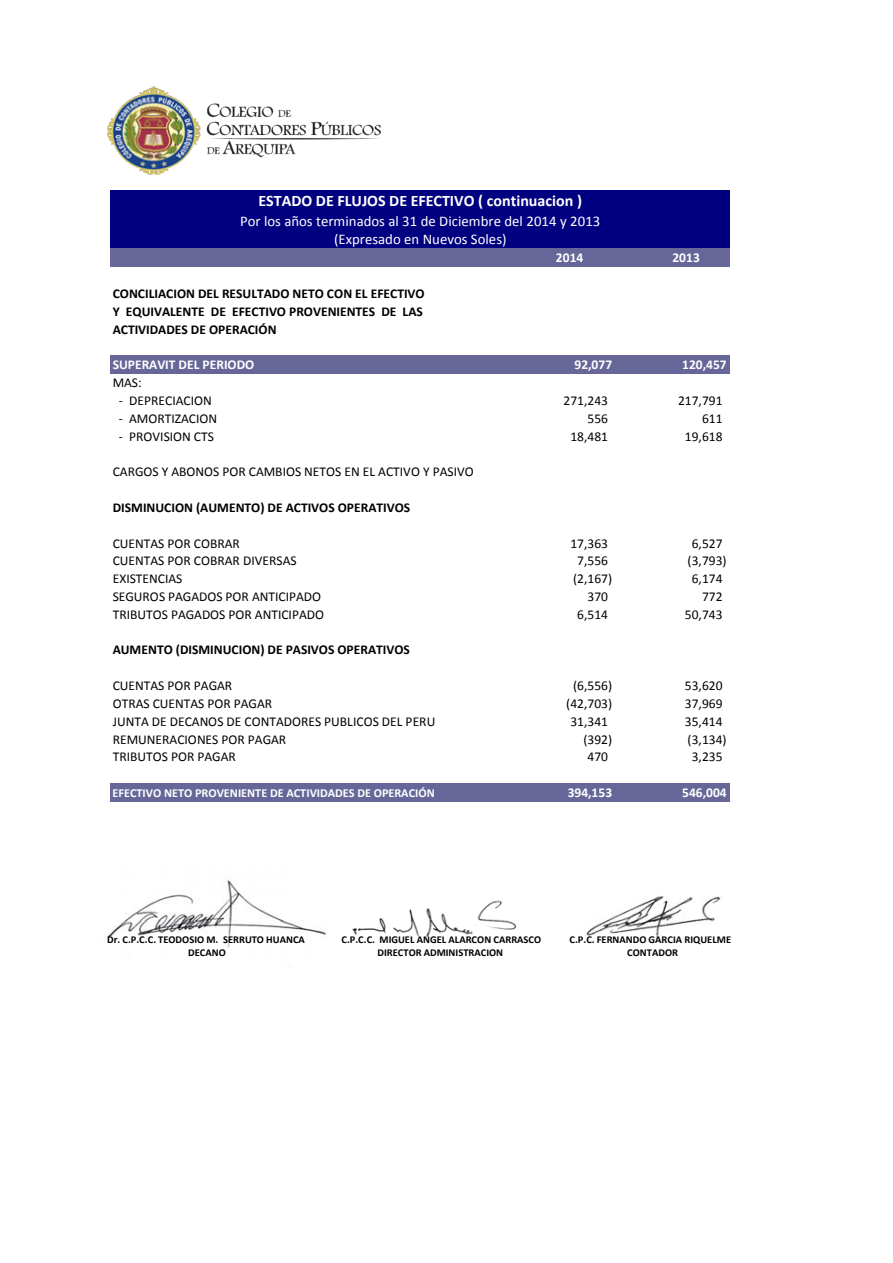
<style>
.page{position:relative;width:893px;height:1263px;background:#fff}
.page>*{position:absolute;margin:0;border:0;box-sizing:border-box;transform-origin:0 0}
.t1{font:700 16.05px "Calibri";color:#fff}
.t2{font:14.7px "Calibri";color:#fff}
.t3{font:13.5px "Calibri";color:#000}
.t4{font:700 13.5px "Calibri";color:#000}
.t5{font:700 13.5px "Calibri";color:#fff}
.t6{font:700 12.3px "Calibri";color:#fff}
.t7{font:700 10.5px/12.9px "Calibri";color:#000;text-align:center}
</style>
<div class="page">
<div style="left:110px;top:191px;width:619px;height:58px;background:#000080"></div>
<div style="left:110px;top:249px;width:619px;height:18px;background:#669"></div>
<div style="left:110px;top:356px;width:619px;height:18px;background:#669"></div>
<div style="left:110px;top:783px;width:619px;height:18px;background:#669"></div>
<img style="left:108px;top:86px;width:272px;height:88px">
<img style="left:586px;top:896px;width:135px;height:44px">
<img style="left:352px;top:900px;width:165px;height:38px">
<img style="left:107px;top:879px;width:219px;height:69px">
<p class="t1" style="left:259px;top:190px;width:325px">ESTADO DE FLUJOS DE EFECTIVO ( continuacion )</p>
<p class="t2" style="left:240px;top:211px;width:362px">Por los años terminados al 31 de Diciembre del 2014 y 2013</p>
<p class="t2" style="left:334px;top:230px;width:174px">(Expresado en Nuevos Soles)</p>
<p class="t5" style="left:556px;top:249px;width:29px">2014</p>
<p class="t5" style="left:672px;top:249px;width:29px">2013</p>
<p class="t4" style="left:113px;top:285px;width:313px">CONCILIACION DEL RESULTADO NETO CON EL EFECTIVO</p>
<p class="t4" style="left:113px;top:303px;width:312px">Y EQUIVALENTE DE EFECTIVO PROVENIENTES DE LAS</p>
<p class="t4" style="left:113px;top:320px;width:165px">ACTIVIDADES DE OPERACIÓN</p>
<p class="t5" style="left:113px;top:356px;width:143px">SUPERAVIT DEL PERIODO</p>
<p class="t5" style="left:574px;top:356px;width:39px">92,077</p>
<p class="t5" style="left:682px;top:356px;width:46px">120,457</p>
<p class="t3" style="left:113px;top:374px;width:30px">MAS:</p>
<p class="t3" style="left:119px;top:392px;width:94px">- DEPRECIACION</p>
<p class="t3" style="left:563px;top:392px;width:46px">271,243</p>
<p class="t3" style="left:678px;top:392px;width:46px">217,791</p>
<p class="t3" style="left:119px;top:410px;width:100px">- AMORTIZACION</p>
<p class="t3" style="left:587px;top:410px;width:22px">556</p>
<p class="t3" style="left:702px;top:410px;width:22px">611</p>
<p class="t3" style="left:119px;top:427px;width:97px">- PROVISION CTS</p>
<p class="t3" style="left:570px;top:427px;width:39px">18,481</p>
<p class="t3" style="left:685px;top:427px;width:39px">19,618</p>
<p class="t3" style="left:113px;top:463px;width:363px">CARGOS Y ABONOS POR CAMBIOS NETOS EN EL ACTIVO Y PASIVO</p>
<p class="t4" style="left:113px;top:499px;width:299px">DISMINUCION (AUMENTO) DE ACTIVOS OPERATIVOS</p>
<p class="t3" style="left:113px;top:534px;width:129px">CUENTAS POR COBRAR</p>
<p class="t3" style="left:570px;top:534px;width:39px">17,363</p>
<p class="t3" style="left:692px;top:534px;width:32px">6,527</p>
<p class="t3" style="left:113px;top:552px;width:185px">CUENTAS POR COBRAR DIVERSAS</p>
<p class="t3" style="left:577px;top:552px;width:32px">7,556</p>
<p class="t3" style="left:687px;top:552px;width:41px">(3,793)</p>
<p class="t3" style="left:113px;top:570px;width:71px">EXISTENCIAS</p>
<p class="t3" style="left:573px;top:570px;width:41px">(2,167)</p>
<p class="t3" style="left:692px;top:570px;width:32px">6,174</p>
<p class="t3" style="left:113px;top:588px;width:210px">SEGUROS PAGADOS POR ANTICIPADO</p>
<p class="t3" style="left:587px;top:588px;width:22px">370</p>
<p class="t3" style="left:702px;top:588px;width:22px">772</p>
<p class="t3" style="left:113px;top:606px;width:213px">TRIBUTOS PAGADOS POR ANTICIPADO</p>
<p class="t3" style="left:577px;top:606px;width:32px">6,514</p>
<p class="t3" style="left:685px;top:606px;width:39px">50,743</p>
<p class="t4" style="left:113px;top:641px;width:299px">AUMENTO (DISMINUCION) DE PASIVOS OPERATIVOS</p>
<p class="t3" style="left:113px;top:677px;width:121px">CUENTAS POR PAGAR</p>
<p class="t3" style="left:573px;top:677px;width:41px">(6,556)</p>
<p class="t3" style="left:685px;top:677px;width:39px">53,620</p>
<p class="t3" style="left:113px;top:695px;width:161px">OTRAS CUENTAS POR PAGAR</p>
<p class="t3" style="left:566px;top:695px;width:47px">(42,703)</p>
<p class="t3" style="left:685px;top:695px;width:39px">37,969</p>
<p class="t3" style="left:113px;top:713px;width:324px">JUNTA DE DECANOS DE CONTADORES PUBLICOS DEL PERU</p>
<p class="t3" style="left:570px;top:713px;width:39px">31,341</p>
<p class="t3" style="left:685px;top:713px;width:39px">35,414</p>
<p class="t3" style="left:113px;top:730px;width:175px">REMUNERACIONES POR PAGAR</p>
<p class="t3" style="left:583px;top:730px;width:30px">(392)</p>
<p class="t3" style="left:687px;top:730px;width:41px">(3,134)</p>
<p class="t3" style="left:113px;top:748px;width:125px">TRIBUTOS POR PAGAR</p>
<p class="t3" style="left:587px;top:748px;width:22px">470</p>
<p class="t3" style="left:692px;top:748px;width:32px">3,235</p>
<p class="t6" style="left:113px;top:785px;width:324px">EFECTIVO NETO PROVENIENTE DE ACTIVIDADES DE OPERACIÓN</p>
<p class="t5" style="left:568px;top:784px;width:46px">394,153</p>
<p class="t5" style="left:682px;top:784px;width:46px">546,004</p>
<p class="t7" style="left:107px;top:933px;width:199px">Dr. C.P.C.C. TEODOSIO M. SERRUTO HUANCA</p>
<p class="t7" style="left:188px;top:946px;width:39px">DECANO</p>
<p class="t7" style="left:341px;top:933px;width:201px">C.P.C.C. MIGUEL ANGEL ALARCON CARRASCO<br>DIRECTOR ADMINISTRACION</p>
<p class="t7" style="left:569px;top:933px;width:163px">C.P.C. FERNANDO GARCIA RIQUELME</p>
<p class="t7" style="left:627px;top:946px;width:52px">CONTADOR</p>
</div>
